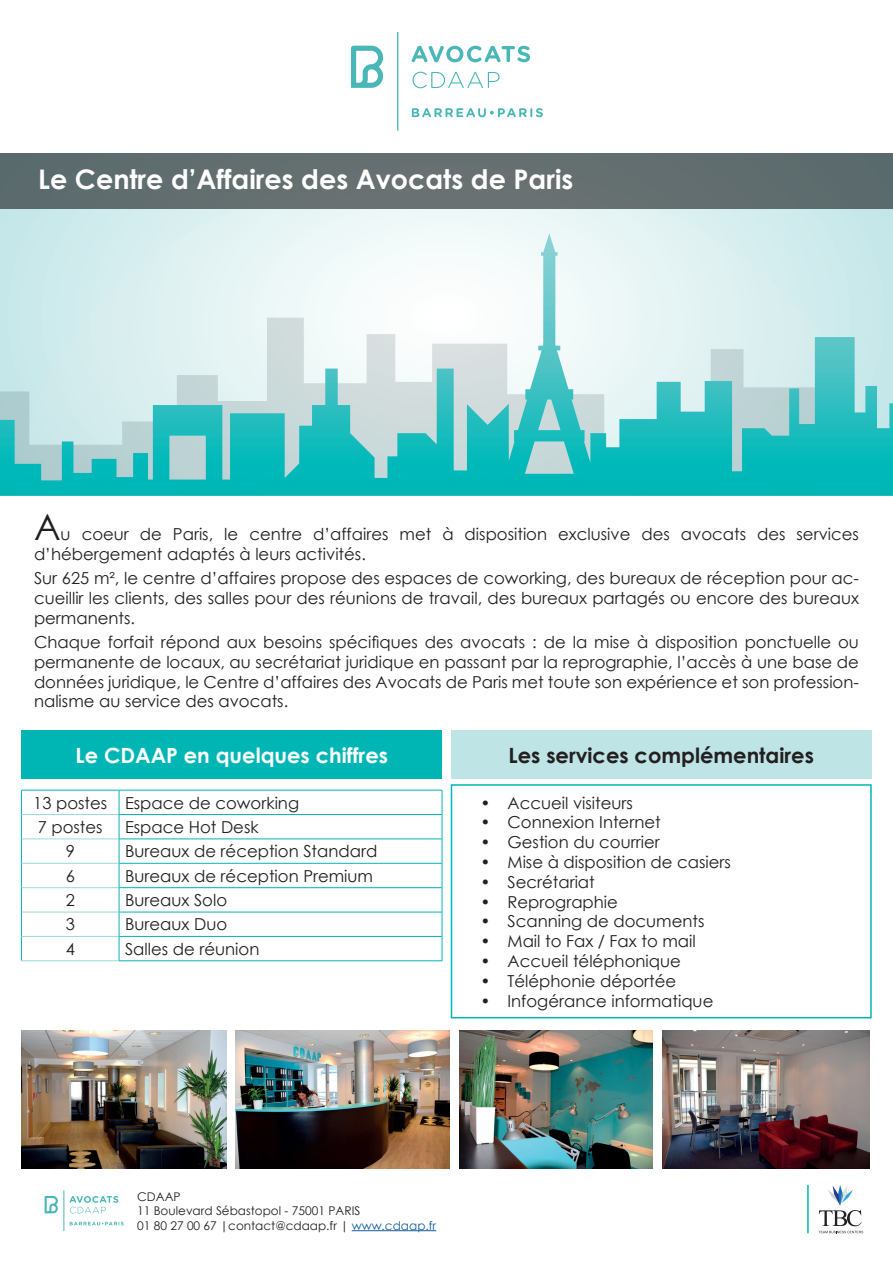
<style>
.page{position:relative;width:893px;height:1263px;background:#fff}
.page>*{position:absolute;margin:0;border:0;box-sizing:border-box;transform-origin:0 0}
.t1{font:700 27px "Century Gothic";color:#fff}
.t2{font:700 21px "Century Gothic";color:#231f20}
.t3{font:700 21px "Century Gothic";color:#fff}
.t4{font:16.5px/19.8px "Century Gothic";color:#231f20}
.t5{font:12px/14.4px "Century Gothic";color:#231f20}
.s1{font-size:36px}
.s2{color:#175d9e}
</style>
<div class="page">
<svg style="left:819px;top:1185px;width:44px;height:48px"></svg>
<hr style="left:352px;top:1230px;width:84px;height:1px;background:#175d9e">
<hr style="left:807px;top:1185px;width:2px;height:48px;background:#00b6b5">
<svg style="left:45px;top:1196px;width:13px;height:17px"></svg>
<svg style="left:70px;top:1222px;width:54px;height:3px"></svg>
<svg style="left:70px;top:1196px;width:48px;height:17px"></svg>
<hr style="left:64px;top:1190px;width:1px;height:41px;background:#49b7b7">
<div style="left:451px;top:784px;width:421px;height:234px;border:2px solid #00b6b5"></div>
<div style="left:451px;top:730px;width:421px;height:49px;background:#bee4e6"></div>
<svg style="left:19px;top:208px;width:857px;height:25px;background:#d9ebec"></svg>
<svg style="left:0;top:233px;width:893px;height:263px;background:#a4dedf"></svg>
<div style="left:0;top:153px;width:893px;height:55px;background:#636e6f"></div>
<svg style="left:351px;top:46px;width:32px;height:42px"></svg>
<svg style="left:412px;top:108px;width:131px;height:9px"></svg>
<svg style="left:412px;top:46px;width:118px;height:16px"></svg>
<svg style="left:412px;top:72px;width:88px;height:16px"></svg>
<hr style="left:397px;top:32px;width:1px;height:99px;background:#49b7b7">
<img style="left:21px;top:1030px;width:206px;height:138px">
<div style="left:21px;top:730px;width:421px;height:49px;background:#00b6b5"></div>
<hr style="left:21px;top:790px;width:98px;height:1px;background:#00b6b5">
<hr style="left:119px;top:790px;width:323px;height:1px;background:#00b6b5">
<hr style="left:119px;top:814px;width:323px;height:1px;background:#00b6b5">
<hr style="left:119px;top:839px;width:323px;height:1px;background:#00b6b5">
<hr style="left:119px;top:863px;width:323px;height:1px;background:#00b6b5">
<hr style="left:119px;top:887px;width:323px;height:1px;background:#00b6b5">
<hr style="left:119px;top:912px;width:323px;height:1px;background:#00b6b5">
<svg style="left:21px;top:790px;width:1px;height:170px"></svg>
<hr style="left:119px;top:936px;width:323px;height:1px;background:#00b6b5">
<svg style="left:119px;top:790px;width:1px;height:170px"></svg>
<svg style="left:442px;top:790px;width:1px;height:170px"></svg>
<hr style="left:119px;top:960px;width:323px;height:1px;background:#00b6b5">
<hr style="left:22px;top:814px;width:97px;height:1px;background:#9bd7da">
<hr style="left:22px;top:839px;width:97px;height:1px;background:#9bd7da">
<hr style="left:22px;top:863px;width:97px;height:1px;background:#9bd7da">
<hr style="left:22px;top:887px;width:97px;height:1px;background:#9bd7da">
<hr style="left:22px;top:912px;width:97px;height:1px;background:#9bd7da">
<hr style="left:22px;top:936px;width:97px;height:1px;background:#9bd7da">
<hr style="left:21px;top:960px;width:98px;height:1px;background:#9bd7da">
<img style="left:235px;top:1030px;width:215px;height:138px">
<img style="left:459px;top:1030px;width:193px;height:138px">
<img style="left:663px;top:1030px;width:207px;height:138px">
<h1 class="t1" style="left:38px;top:158px;width:537px">Le Centre d’Affaires des Avocats de Paris</h1>
<p class="t4" style="left:34px;top:524px;width:826px"><span class="s1">A</span>u coeur de Paris, le centre d’affaires met à disposition exclusive des avocats des services d’hébergement adaptés à leurs activités.</p>
<p class="t4" style="left:34px;top:568px;width:826px;text-align:justify">Sur 625 m², le centre d’affaires propose des espaces de coworking, des bureaux de réception pour ac&shy;cueillir les clients, des salles pour des réunions de travail, des bureaux partagés ou encore des bureaux permanents.</p>
<p class="t4" style="left:34px;top:632px;width:826px;text-align:justify">Chaque forfait répond aux besoins spécifiques des avocats : de la mise à disposition ponctuelle ou permanente de locaux, au secrétariat juridique en passant par la reprographie, l’accès à une base de données juridique, le Centre d’affaires des Avocats de Paris met toute son expérience et son profession&shy;nalisme au service des avocats.</p>
<p class="t3" style="left:76px;top:739px;width:314px">Le CDAAP en quelques chiffres</p>
<p class="t4" style="left:33px;top:790px;width:267px;line-height:24.3px">13 postes Espace de coworking<br>7 postes</p>
<p class="t4" style="left:125px;top:817px;width:135px">Espace Hot Desk</p>
<p class="t4" style="left:66px;top:841px;width:11px">9</p>
<p class="t4" style="left:125px;top:841px;width:254px">Bureaux de réception Standard</p>
<p class="t4" style="left:66px;top:865px;width:11px">6</p>
<p class="t4" style="left:125px;top:865px;width:250px">Bureaux de réception Premium</p>
<p class="t4" style="left:66px;top:890px;width:11px">2</p>
<p class="t4" style="left:125px;top:890px;width:104px">Bureaux Solo</p>
<p class="t4" style="left:66px;top:914px;width:11px">3</p>
<p class="t4" style="left:125px;top:914px;width:104px">Bureaux Duo</p>
<p class="t4" style="left:66px;top:939px;width:11px">4</p>
<p class="t4" style="left:125px;top:939px;width:136px">Salles de réunion</p>
<p class="t2" style="left:509px;top:739px;width:307px">Les services complémentaires</p>
<p class="t4" style="left:480px;top:792px;width:154px">• Accueil visiteurs</p>
<p class="t4" style="left:480px;top:812px;width:182px">• Connexion Internet</p>
<p class="t4" style="left:480px;top:832px;width:181px">• Gestion du courrier</p>
<p class="t4" style="left:480px;top:852px;width:252px">• Mise à disposition de casiers</p>
<p class="t4" style="left:480px;top:872px;width:116px">• Secrétariat</p>
<p class="t4" style="left:480px;top:891px;width:139px">• Reprographie</p>
<p class="t4" style="left:480px;top:911px;width:226px">• Scanning de documents</p>
<p class="t4" style="left:480px;top:931px;width:217px">• Mail to Fax / Fax to mail</p>
<p class="t4" style="left:480px;top:951px;width:202px">• Accueil téléphonique</p>
<p class="t4" style="left:480px;top:971px;width:197px">• Téléphonie déportée</p>
<p class="t4" style="left:480px;top:990px;width:234px">• Infogérance informatique</p>
<p class="t5" style="left:137px;top:1189px;width:301px">CDAAP<br>11 Boulevard Sébastopol - 75001 PARIS<br>01 80 27 00 67 |contact@cdaap.fr | <span class="s2">www.cdaap.fr</span></p>
</div>
